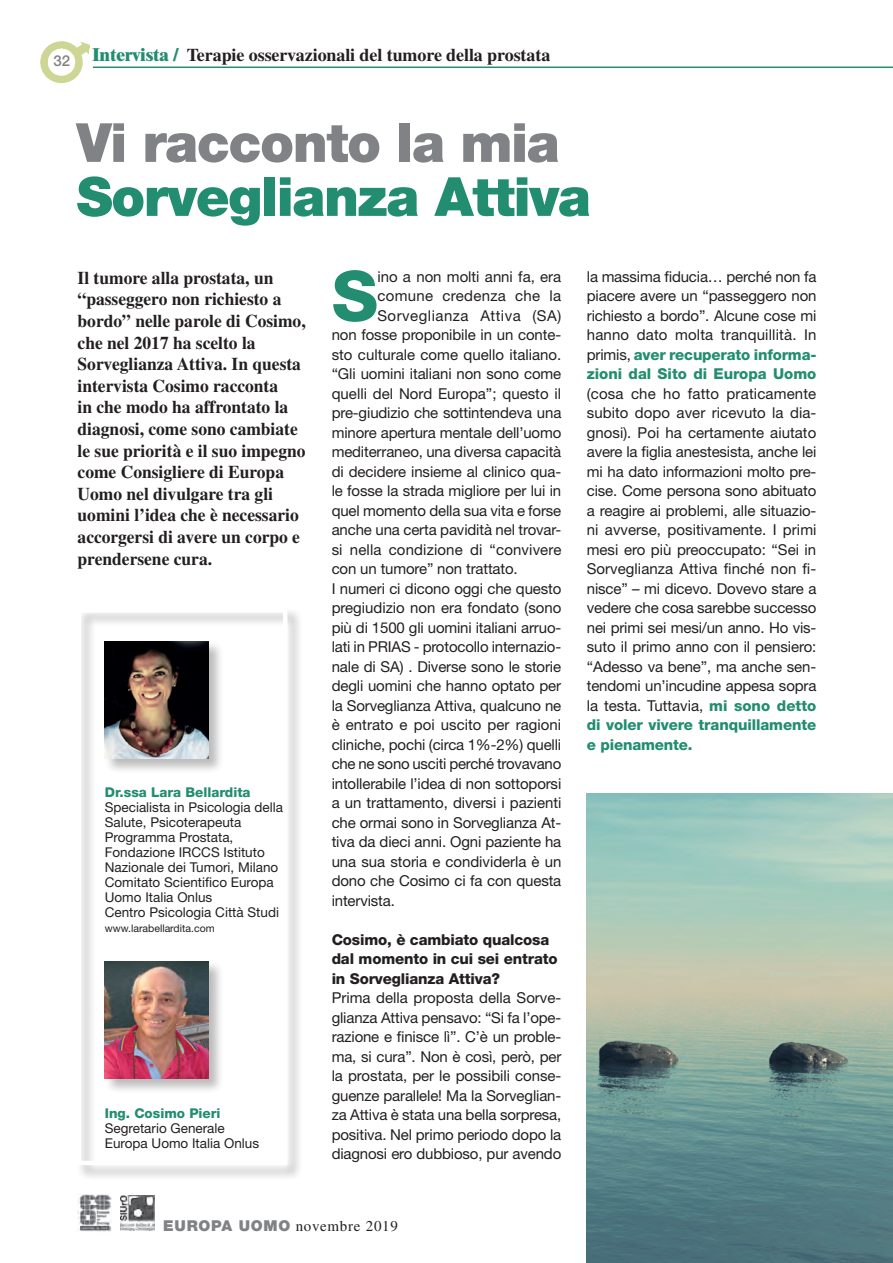
<style>
.page{position:relative;width:893px;height:1263px;background:#fff}
.page>*{position:absolute;margin:0;border:0;box-sizing:border-box;transform-origin:0 0}
.eu_testo_portante{font:800 69.6px "Helvetica Neue LT Std";color:#228d70}
.t1{font:900 54px/54px "Helvetica Neue LT Std";letter-spacing:-.025em;color:#228d70}
.t2{font:700 18px/21.6px "Times LT Std";color:#231f20}
.eu_testo_portante-2{font:15px/19.5px "Helvetica Neue LT Std";letter-spacing:-.01em;color:#231f20;text-align:justify}
.eu_testo_portante-3{font:800 15px/19.5px "Helvetica Neue LT Std";letter-spacing:-.01em;color:#231f20}
.eu_testo_portante-4{font:15px "Helvetica Neue LT Std";letter-spacing:.01em;color:#231f20}
.eu_testo_portante-5{font:15px "Helvetica Neue LT Std";letter-spacing:.035em;color:#231f20}
.t3{font:15px "Times LT Std";letter-spacing:.05em;color:#231f20}
.eu_testo_portante-6{font:15px "Helvetica Neue LT Std";letter-spacing:.02em;color:#231f20}
.t4{font:500 15px "Helvetica Neue LT Std";color:#808285}
.t5{font:13.5px/15px "Helvetica Neue LT Std";color:#231f20}
.t6{font:800 13.5px "Helvetica Neue LT Std";color:#228d70}
.t7{font:10.5px "Helvetica Neue LT Std";color:#231f20}
.s1{font-weight:800;color:#228d70}
.s2{color:#808285}
.s3{font-family:"Helvetica Neue LT Std";font-weight:900;color:#808285}
</style>
<div class="page">
<img style="left:40px;top:41px;width:49px;height:42px">
<hr style="left:93px;top:67px;width:800px;height:1px;background:#228d70">
<div style="left:76px;top:607px;width:233px;height:580px;background:#231f20;opacity:.3"></div>
<img style="left:77px;top:1194px;width:35px;height:38px">
<img style="left:121px;top:1195px;width:33px;height:35px">
<img style="left:587px;top:793px;width:306px;height:470px">
<div style="left:104px;top:640px;width:126px;height:141px;background:#231f20;opacity:.3"></div>
<img style="left:105px;top:641px;width:103px;height:117px">
<div style="left:104px;top:960px;width:126px;height:141px;background:#231f20;opacity:.3"></div>
<img style="left:105px;top:961px;width:103px;height:117px">
<p class="t4" style="left:53px;top:52px;width:18px">32</p>
<p class="t2" style="left:92px;top:44px;width:459px"><span class="s1">Intervista /</span> Terapie osservazionali del tumore della prostata</p>
<p class="t1" style="left:77px;top:115px;width:516px"><span class="s2">Vi racconto la mia<br></span>Sorveglianza Attiva</p>
<p class="t2" style="left:78px;top:266px;width:230px">Il tumore alla prostata, un “passeggero non richiesto a bordo” nelle parole di Cosimo, che nel 2017 ha scelto la<br>Sorveglianza Attiva. In questa intervista Cosimo racconta<br>in che modo ha affrontato la diagnosi, come sono cambiate le sue priorità e il suo impegno come Consigliere di Europa<br>Uomo nel divulgare tra gli uomini l’idea che è necessario accorgersi di avere un corpo e prendersene cura.</p>
<p class="t6" style="left:105px;top:784px;width:147px">Dr.ssa Lara Bellardita</p>
<p class="t5" style="left:105px;top:799px;width:180px">Specialista in Psicologia della<br>Salute, Psicoterapeuta</p>
<p class="t5" style="left:105px;top:829px;width:175px">Programma Prostata,<br>Fondazione IRCCS Istituto<br>Nazionale dei Tumori, Milano</p>
<p class="t5" style="left:105px;top:874px;width:171px">Comitato Scientifico Europa<br>Uomo Italia Onlus</p>
<p class="t5" style="left:105px;top:904px;width:176px">Centro Psicologia Città Studi</p>
<p class="t7" style="left:105px;top:922px;width:111px">www.larabellardita.com</p>
<p class="t6" style="left:105px;top:1105px;width:117px">Ing. Cosimo Pieri</p>
<p class="t5" style="left:105px;top:1120px;width:121px">Segretario Generale</p>
<p class="t5" style="left:105px;top:1135px;width:156px">Europa Uomo Italia Onlus</p>
<p class="eu_testo_portante" style="left:332px;top:255px;width:48px">S</p>
<p class="eu_testo_portante-2" style="left:377px;top:267px;width:185px">ino a non molti anni fa, era</p>
<p class="eu_testo_portante-6" style="left:377px;top:287px;width:185px">comune credenza che la</p>
<p class="eu_testo_portante-5" style="left:377px;top:307px;width:185px">Sorveglianza Attiva (SA)</p>
<p class="eu_testo_portante-2" style="left:332px;top:325px;width:231px">non fosse proponibile in un conte-</p>
<p class="eu_testo_portante-2" style="left:332px;top:345px;width:231px">sto culturale come quello italiano.</p>
<p class="eu_testo_portante-2" style="left:332px;top:364px;width:231px">“Gli uomini italiani non sono come</p>
<p class="eu_testo_portante-2" style="left:332px;top:384px;width:231px">quelli del Nord Europa”; questo il</p>
<p class="eu_testo_portante-2" style="left:332px;top:403px;width:231px">pre-giudizio che sottintendeva una</p>
<p class="eu_testo_portante-2" style="left:332px;top:423px;width:231px">minore apertura mentale dell’uomo</p>
<p class="eu_testo_portante-2" style="left:332px;top:442px;width:231px">mediterraneo, una diversa capacità</p>
<p class="eu_testo_portante-2" style="left:332px;top:462px;width:231px">di decidere insieme al clinico qua-</p>
<p class="eu_testo_portante-2" style="left:332px;top:481px;width:231px">le fosse la strada migliore per lui in</p>
<p class="eu_testo_portante-2" style="left:332px;top:501px;width:231px">quel momento della sua vita e forse</p>
<p class="eu_testo_portante-2" style="left:332px;top:520px;width:231px">anche una certa pavidità nel trovar-</p>
<p class="eu_testo_portante-4" style="left:332px;top:541px;width:231px">si nella condizione di “convivere</p>
<p class="eu_testo_portante-2" style="left:332px;top:559px;width:188px">con un tumore” non trattato.</p>
<p class="eu_testo_portante-2" style="left:332px;top:579px;width:231px">I numeri ci dicono oggi che questo pregiudizio non era fondato (sono più di 1500 gli uomini italiani arruo&shy;lati in PRIAS - protocollo internazio&shy;nale di SA) . Diverse sono le storie degli uomini che hanno optato per la Sorveglianza Attiva, qualcuno ne è entrato e poi uscito per ragioni cliniche, pochi (circa 1%-2%) quelli che ne sono usciti perché trovavano intollerabile l’idea di non sottoporsi a un trattamento, diversi i pazienti che ormai sono in Sorveglianza At&shy;tiva da dieci anni. Ogni paziente ha una sua storia e condividerla è un dono che Cosimo ci fa con questa intervista.</p>
<p class="eu_testo_portante-3" style="left:332px;top:930px;width:227px">Cosimo, è cambiato qualcosa dal momento in cui sei entrato in Sorveglianza Attiva?</p>
<p class="eu_testo_portante-2" style="left:332px;top:988px;width:231px">Prima della proposta della Sorve&shy;glianza Attiva pensavo: “Si fa l’ope&shy;razione e finisce lì”. C’è un proble&shy;ma, si cura”. Non è così, però, per la prostata, per le possibili conse&shy;guenze parallele! Ma la Sorveglian&shy;za Attiva è stata una bella sorpresa, positiva. Nel primo periodo dopo la diagnosi ero dubbioso, pur avendo</p>
<p class="t3" style="left:163px;top:1217px;width:236px"><span class="s3">EUROPA UOMO</span> novembre 2019</p>
<p class="eu_testo_portante-2" style="left:587px;top:267px;width:231px">la massima fiducia… perché non fa piacere avere un “passeggero non richiesto a bordo”. Alcune cose mi hanno dato molta tranquillità. In primis, <span class="s1">aver recuperato informa&shy;zioni dal Sito di Europa Uomo </span>(cosa che ho fatto praticamente subito dopo aver ricevuto la dia&shy;gnosi). Poi ha certamente aiutato avere la figlia anestesista, anche lei mi ha dato informazioni molto pre&shy;cise. Come persona sono abituato a reagire ai problemi, alle situazio&shy;ni avverse, positivamente. I primi mesi ero più preoccupato: “Sei in Sorveglianza Attiva finché non fi&shy;nisce” – mi dicevo. Dovevo stare a vedere che cosa sarebbe successo nei primi sei mesi/un anno. Ho vis&shy;suto il primo anno con il pensiero: “Adesso va bene”, ma anche sen&shy;tendomi un’incudine appesa sopra la testa. Tuttavia, <span class="s1">mi sono detto di voler vivere tranquillamente e pienamente.</span></p>
</div>
